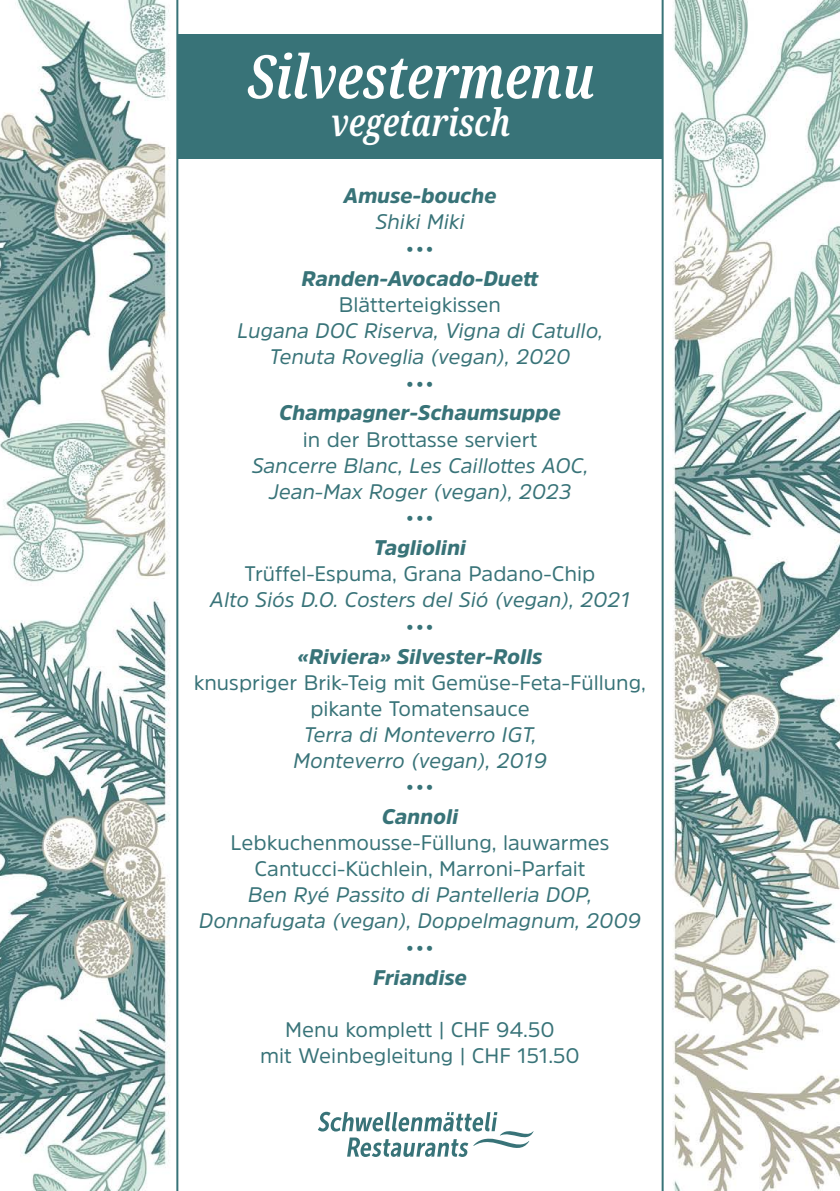
<style>
.page{position:relative;width:840px;height:1191px;background:#fff}
.page>*{position:absolute;margin:0;border:0;box-sizing:border-box;transform-origin:0 0}
.t1{font:italic 600 extra-condensed 60px "Noto Serif";color:#fff}
.t2{font:italic 600 extra-condensed 38px "Noto Serif";color:#fff}
.t3{font:italic 21px/26px "Amsi Pro";color:#387378;text-align:center}
.t4{font:21px/26px "Amsi Pro";color:#387378;text-align:center}
.t5{font:italic 900 21px "Amsi Pro";color:#387378}
.t6{font:19px "Amsi Pro";color:#387378}
</style>
<div class="page">
<img style="left:0;top:0;width:839px;height:1191px">
<hr style="left:661px;top:0;width:2px;height:1191px;background:#387378">
<hr style="left:176px;top:0;width:2px;height:1191px;background:#387378">
<svg style="left:317px;top:1111px;width:216px;height:48px"></svg>
<div style="left:178px;top:34px;width:484px;height:125px;background:#387378"></div>
<h1 class="t1" style="left:247px;top:35px;width:348px">Silvestermenu</h1>
<h2 class="t2" style="left:331px;top:96px;width:181px">vegetarisch</h2>
<p class="t5" style="left:343px;top:181px;width:154px">Amuse-bouche</p>
<p class="t3" style="left:375px;top:208px;width:90px">Shiki Miki</p>
<p class="t6" style="left:406px;top:236px;width:28px">•••</p>
<p class="t5" style="left:301px;top:264px;width:238px">Randen-Avocado-Duett</p>
<p class="t4" style="left:339px;top:291px;width:163px">Blätterteigkissen</p>
<p class="t3" style="left:237px;top:317px;width:367px">Lugana DOC Riserva, Vigna di Catullo,<br>Tenuta Roveglia (vegan), 2020</p>
<p class="t6" style="left:406px;top:371px;width:28px">•••</p>
<p class="t5" style="left:279px;top:398px;width:283px">Champagner-Schaumsuppe</p>
<p class="t4" style="left:302px;top:425px;width:236px">in der Brottasse serviert</p>
<p class="t3" style="left:252px;top:451px;width:338px">Sancerre Blanc, Les Caillottes AOC,<br>Jean-Max Roger (vegan), 2023</p>
<p class="t6" style="left:406px;top:505px;width:28px">•••</p>
<p class="t5" style="left:374px;top:533px;width:94px">Tagliolini</p>
<p class="t4" style="left:244px;top:560px;width:352px">Trüffel-Espuma, Grana Padano-Chip</p>
<p class="t3" style="left:210px;top:586px;width:421px">Alto Siós D.O. Costers del Sió (vegan), 2021</p>
<p class="t6" style="left:406px;top:614px;width:28px">•••</p>
<p class="t5" style="left:297px;top:641px;width:246px">«Riviera» Silvester-Rolls</p>
<p class="t4" style="left:194px;top:668px;width:453px">knuspriger Brik-Teig mit Gemüse-Feta-Füllung, pikante Tomatensauce</p>
<p class="t3" style="left:293px;top:720px;width:255px">Terra di Monteverro IGT,<br>Monteverro (vegan), 2019</p>
<p class="t6" style="left:406px;top:774px;width:28px">•••</p>
<p class="t5" style="left:381px;top:802px;width:78px">Cannoli</p>
<p class="t4" style="left:230px;top:829px;width:380px">Lebkuchenmousse-Füllung, lauwarmes<br>Cantucci-Küchlein, Marroni-Parfait</p>
<p class="t3" style="left:199px;top:881px;width:443px">Ben Ryé Passito di Pantelleria DOP,<br>Donnafugata (vegan), Doppelmagnum, 2009</p>
<p class="t6" style="left:406px;top:935px;width:28px">•••</p>
<p class="t5" style="left:373px;top:962px;width:95px">Friandise</p>
<p class="t4" style="left:260px;top:1015px;width:321px">Menu komplett | CHF 94.50<br>mit Weinbegleitung | CHF 151.50</p>
</div>
